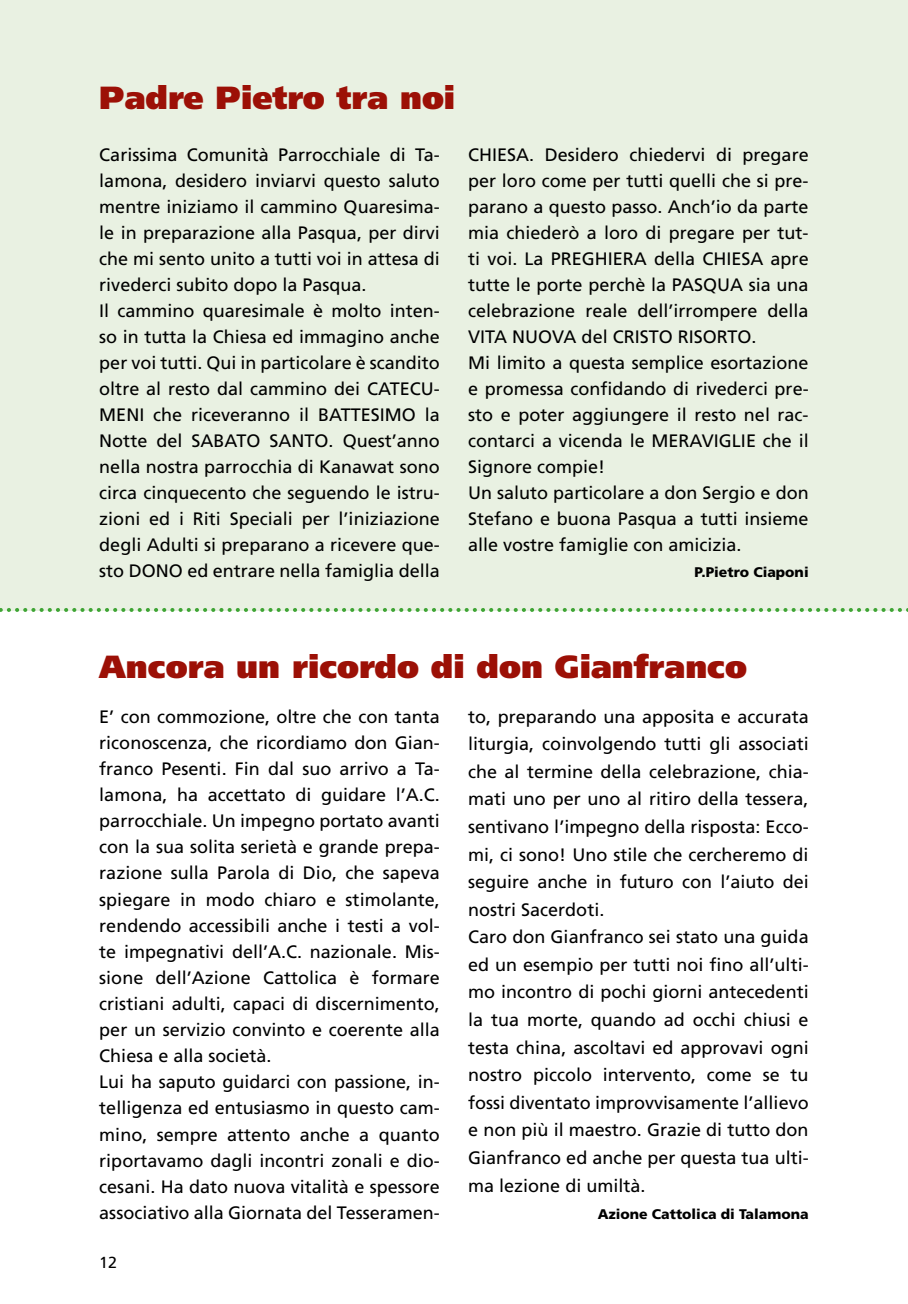
<style>
.page{position:relative;width:908px;height:1304px;background:#fff}
.page>*{position:absolute;margin:0;border:0;box-sizing:border-box;transform-origin:0 0}
.t1{font:900 32px "Frutiger";color:#9c1006}
.t2{font:18px/26px "Frutiger";color:#000}
.t3{font:16px "Frutiger";color:#000}
.t4{font:900 14px "Frutiger";color:#000}
</style>
<div class="page">
<div style="left:0;top:0;width:907px;height:610px;background:#e9f1e2"></div>
<svg style="left:0;top:608px;width:899px;height:4px"></svg>
<h1 class="t1" style="left:99px;top:79px;width:357px">Padre Pietro tra noi</h1>
<p class="t2" style="left:99px;top:142px;width:342px">Carissima Comunità Parrocchiale di Ta&shy;lamona, desidero inviarvi questo saluto mentre iniziamo il cammino Quaresima&shy;le in preparazione alla Pasqua, per dirvi che mi sento unito a tutti voi in attesa di rivederci subito dopo la Pasqua.<br>I l cammino quaresimale è molto inten&shy;so in tutta la Chiesa ed immagino anche per voi tutti. Qui in particolare è scandito oltre al resto dal cammino dei CATECU</p>
<p class="t2" style="left:433px;top:376px;width:7px">-</p>
<p class="t2" style="left:99px;top:402px;width:12px">MENI</p>
<p class="t2" style="left:153px;top:402px;width:187px">che riceveranno il BATTE</p>
<p class="t2" style="left:370px;top:402px;width:22px">SIMO</p>
<p class="t2" style="left:424px;top:402px;width:17px">la</p>
<p class="t2" style="left:99px;top:428px;width:138px">N otte del SABATO</p>
<p class="t2" style="left:269px;top:428px;width:23px">SANTO</p>
<p class="t2" style="left:99px;top:428px;width:342px;text-align:justify;text-indent:229px">. Quest’anno nella nostra parrocchia di Kanawat sono circa cinquecento che seguendo le istru&shy;zioni ed i Riti Speciali per l’iniziazione degli Adulti si preparano a ricevere que&shy;sto DONO</p>
<p class="t2" style="left:187px;top:558px;width:254px">ed entrare nella famiglia della</p>
<p class="t2" style="left:468px;top:142px;width:342px;text-align:justify;text-indent:39px">SA. Desidero chiedervi di pregare per loro come per tutti quelli che si pre&shy;parano a questo passo. Anch’io da parte mia chiederò a loro di pregare per tut&shy;ti voi. La PREGHIERA</p>
<p class="t2" style="left:468px;top:142px;width:11px">CHIE</p>
<p class="t2" style="left:653px;top:246px;width:59px">della CHIE</p>
<p class="t2" style="left:468px;top:246px;width:342px;text-align:justify;text-indent:273px">SA apre tutte le porte perchè la PASQUA sia una celebrazione reale dell’irrompere della VITA</p>
<p class="t2" style="left:512px;top:324px;width:14px">NUO</p>
<p class="t2" style="left:552px;top:324px;width:164px">VA del CRISTO RISORTO</p>
<p class="t2" style="left:468px;top:324px;width:342px;text-indent:283px">.<br>M i limito a questa semplice esortazione e promessa confidando di rivederci pre&shy;sto e poter aggiungere il resto nel rac&shy;contarci a vicenda le MERA</p>
<p class="t2" style="left:701px;top:428px;width:39px">VIGLIE</p>
<p class="t2" style="left:762px;top:428px;width:47px">che il</p>
<p class="t2" style="left:468px;top:454px;width:342px">Signore compie!<br>U n saluto particolare a don Sergio e don<br>Stefano e buona Pasqua a tutti insieme alle vostre famiglie con amicizia.</p>
<p class="t4" style="left:694px;top:564px;width:115px">P.Pietro Ciaponi</p>
<h1 class="t1" style="left:99px;top:648px;width:649px">Ancora un ricordo di don Gianfranco</h1>
<p class="t2" style="left:99px;top:703px;width:342px">E’ con commozione, oltre che con tanta riconoscenza, che ricordiamo don Gian&shy;franco Pesenti. Fin dal suo arrivo a Ta&shy;lamona, ha accettato di guidare l’A.C. parrocchiale. U n impegno portato avanti con la sua solita serietà e grande prepa&shy;razione sulla Parola di Dio, che sapeva spiegare in modo chiaro e stimolante, rendendo accessibili anche i testi a vol&shy;te impegnativi dell’A.C. nazionale. M is&shy;sione dell’Azione Cattolica è formare cristiani adulti, capaci di discernimento, per un servizio convinto e coerente alla Chiesa e alla società.<br>Lui ha saputo guidarci con passione, in&shy;telligenza ed entusiasmo in questo cam&shy;mino, sempre attento anche a quanto riportavamo dagli incontri zonali e dio&shy;cesani. H a dato nuova vitalità e spessore associativo alla Giornata del Tesseramen-</p>
<p class="t2" style="left:468px;top:702px;width:342px;line-height:27.6px">to, preparando una apposita e accurata liturgia, coinvolgendo tutti gli associati che al termine della celebrazione, chia&shy;mati uno per uno al ritiro della tessera, sentivano l’impegno della risposta: Ecco&shy;mi, ci sono! U no stile che cercheremo di seguire anche in futuro con l’aiuto dei nostri Sacerdoti.<br>Caro don Gianfranco sei stato una guida ed un esempio per tutti noi fino all’ulti&shy;mo incontro di pochi giorni antecedenti la tua morte, quando ad occhi chiusi e testa china, ascoltavi ed approvavi ogni nostro piccolo intervento, come se tu fossi diventato improvvisamente l’allievo e non più il maestro. Grazie di tutto don Gianfranco ed anche per questa tua ulti&shy;ma lezione di umiltà.</p>
<p class="t4" style="left:597px;top:1206px;width:212px">Azione Cattolica di Talamona</p>
<p class="t3" style="left:99px;top:1253px;width:19px">12</p>
</div>
